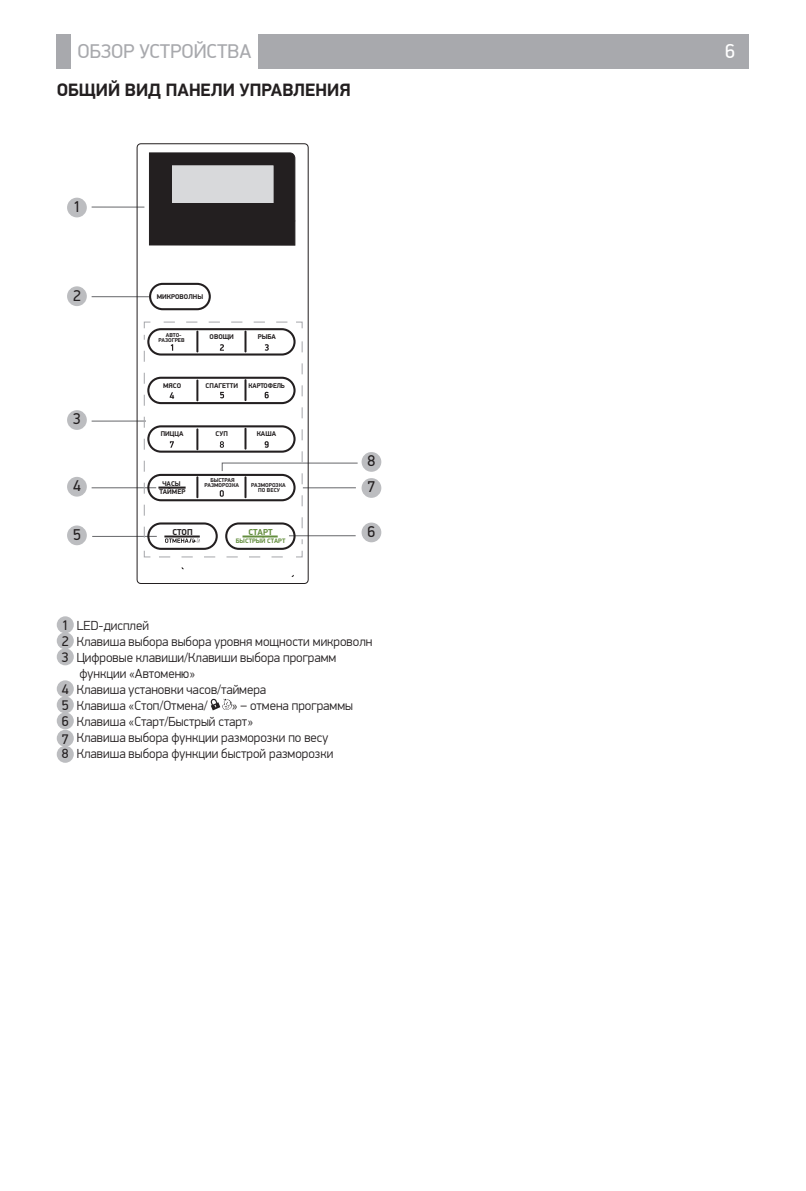
<style>
.page{position:relative;width:806px;height:1191px;background:#fff}
.page>*{position:absolute;margin:0;border:0;box-sizing:border-box;transform-origin:0 0}
.t1{font:20px "PF Din Display Pro";color:#a8a9ad}
.t2{font:20px "PF Din Display Pro";color:#fff}
.t3{font:700 18px "PF Din Display Pro";color:#231f20}
.t4{font:15.6px "PF Din Display Pro";color:#231f20}
.t5{font:300 13.2px/16px "PF Din Display Pro";color:#231f20}
.t6{font:700 8.6px "PF Din Display Pro";color:#638d3d}
.t7{font:700 8.6px "PF Din Display Pro";color:#231f20}
.t8{font:700 7px/8.6px "PF Din Display Pro";color:#231f20;text-align:center}
.t9{font:700 7px "PF Din Display Pro";color:#231f20;scale:.96 1}
.t10{font:700 6.4px "PF Din Display Pro";color:#638d3d}
.t11{font:700 5.6px/5.2px "PF Din Display Pro";color:#231f20;text-align:center}
.s1{font-weight:400;font-size:14px}
.s2{font-weight:400;font-size:13.6px}
</style>
<div class="page">
<div style="left:57px;top:34px;width:14px;height:34px;background:#a8a9ad"></div>
<div style="left:258px;top:34px;width:490px;height:34px;background:#a8a9ad"></div>
<hr style="left:92px;top:206px;width:52px;height:2px;background:#6c6d70">
<hr style="left:92px;top:420px;width:54px;height:1px;background:#6c6d70">
<div style="left:67px;top:198px;width:20px;height:19px;background:#bcbdc0;border-radius:50%"></div>
<div style="left:67px;top:410px;width:20px;height:20px;background:#bcbdc0;border-radius:50%"></div>
<hr style="left:92px;top:487px;width:64px;height:1px;background:#6c6d70">
<div style="left:67px;top:477px;width:20px;height:19px;background:#bcbdc0;border-radius:50%"></div>
<hr style="left:92px;top:536px;width:65px;height:1px;background:#6c6d70">
<div style="left:67px;top:525px;width:20px;height:20px;background:#bcbdc0;border-radius:50%"></div>
<div style="left:361px;top:478px;width:20px;height:20px;background:#bcbdc0;border-radius:50%"></div>
<div style="left:361px;top:452px;width:20px;height:20px;background:#bcbdc0;border-radius:50%"></div>
<div style="left:361px;top:522px;width:20px;height:20px;background:#bcbdc0;border-radius:50%"></div>
<div style="left:67px;top:286px;width:20px;height:20px;background:#bcbdc0;border-radius:50%"></div>
<hr style="left:92px;top:296px;width:57px;height:1px;background:#6c6d70">
<svg style="left:136px;top:144px;width:173px;height:439px"></svg>
<svg style="left:143px;top:282px;width:215px;height:276px"></svg>
<div style="left:57px;top:616px;width:17px;height:17px;background:#bcbdc0;border-radius:50%"></div>
<div style="left:57px;top:632px;width:17px;height:17px;background:#bcbdc0;border-radius:50%"></div>
<div style="left:57px;top:648px;width:17px;height:17px;background:#bcbdc0;border-radius:50%"></div>
<div style="left:57px;top:680px;width:17px;height:17px;background:#bcbdc0;border-radius:50%"></div>
<div style="left:57px;top:696px;width:17px;height:17px;background:#bcbdc0;border-radius:50%"></div>
<svg style="left:210px;top:698px;width:22px;height:12px"></svg>
<div style="left:57px;top:712px;width:17px;height:17px;background:#bcbdc0;border-radius:50%"></div>
<div style="left:57px;top:730px;width:17px;height:17px;background:#bcbdc0;border-radius:50%"></div>
<div style="left:57px;top:746px;width:17px;height:17px;background:#bcbdc0;border-radius:50%"></div>
<h1 class="t1" style="left:77px;top:39px;width:175px">ОБЗОР УСТРОЙСТВА</h1>
<h1 class="t2" style="left:724px;top:39px;width:11px">6</h1>
<h2 class="t3" style="left:57px;top:79px;width:295px">ОБЩИЙ ВИД ПАНЕЛИ УПРАВЛЕНИЯ</h2>
<p class="t4" style="left:73px;top:197px;width:9px">1</p>
<p class="t4" style="left:73px;top:286px;width:9px">2</p>
<p class="t4" style="left:73px;top:410px;width:9px">3</p>
<p class="t4" style="left:73px;top:476px;width:9px">4</p>
<p class="t4" style="left:73px;top:525px;width:9px">5</p>
<p class="t8" style="left:157px;top:293px;width:48px">МИКРОВОЛНЫ</p>
<p class="t11" style="left:158px;top:332px;width:28px;text-align:left;text-indent:7px">АВТО-<br>РАЗОГРЕВ</p>
<p class="t8" style="left:209px;top:333px;width:26px">ОВОЩИ</p>
<p class="t8" style="left:257px;top:333px;width:20px">РЫБА</p>
<p class="t8" style="left:163px;top:381px;width:20px">МЯСО</p>
<p class="t8" style="left:205px;top:381px;width:34px">СПАГЕТТИ</p>
<p class="t9" style="left:248px;top:381px;width:39px">КАРТОФЕЛЬ</p>
<p class="t8" style="left:161px;top:430px;width:24px">ПИЦЦА</p>
<p class="t8" style="left:215px;top:430px;width:14px">СУП</p>
<p class="t8" style="left:256px;top:430px;width:21px">КАША</p>
<p class="t11" style="left:204px;top:478px;width:36px">БЫСТРАЯ<br>РАЗМОРОЗКА</p>
<p class="t8" style="left:159px;top:479px;width:27px">ЧАСЫ<br>ТАЙМЕР</p>
<p class="t11" style="left:251px;top:482px;width:36px">РАЗМОРОЗКА<br>ПО ВЕСУ</p>
<p class="t7" style="left:172px;top:526px;width:22px">СТОП</p>
<p class="t6" style="left:248px;top:526px;width:26px">СТАРТ</p>
<p class="t10" style="left:236px;top:537px;width:51px">БЫСТРЫЙ СТАРТ</p>
<p class="t4" style="left:367px;top:452px;width:9px">8</p>
<p class="t4" style="left:367px;top:478px;width:9px">7</p>
<p class="t4" style="left:367px;top:522px;width:9px">6</p>
<p class="t5" style="left:62px;top:618px;width:89px"><span class="s1">1</span> LED-дисплей</p>
<p class="t5" style="left:62px;top:634px;width:312px"><span class="s1">2</span> Клавиша выбора выбора уровня мощности микроволн</p>
<p class="t5" style="left:62px;top:650px;width:276px"><span class="s1">3</span> Цифровые клавиши/Клавиши выбора программ</p>
<p class="t5" style="left:79px;top:666px;width:117px">функции «Автоменю»</p>
<p class="t5" style="left:62px;top:682px;width:206px"><span class="s1">4</span> Клавиша установки часов/таймера</p>
<p class="t5" style="left:62px;top:698px;width:147px"><span class="s1">5</span> Клавиша «Стоп/Отмена/</p>
<p class="t5" style="left:62px;top:698px;width:292px;text-indent:170px">» – отмена программы <span class="s1">6</span> Клавиша «Старт/Быстрый старт»<br><span class="s1">7</span> Клавиша выбора функции разморозки по весу<br><span class="s2">8</span> Клавиша выбора функции быстрой разморозки</p>
</div>
